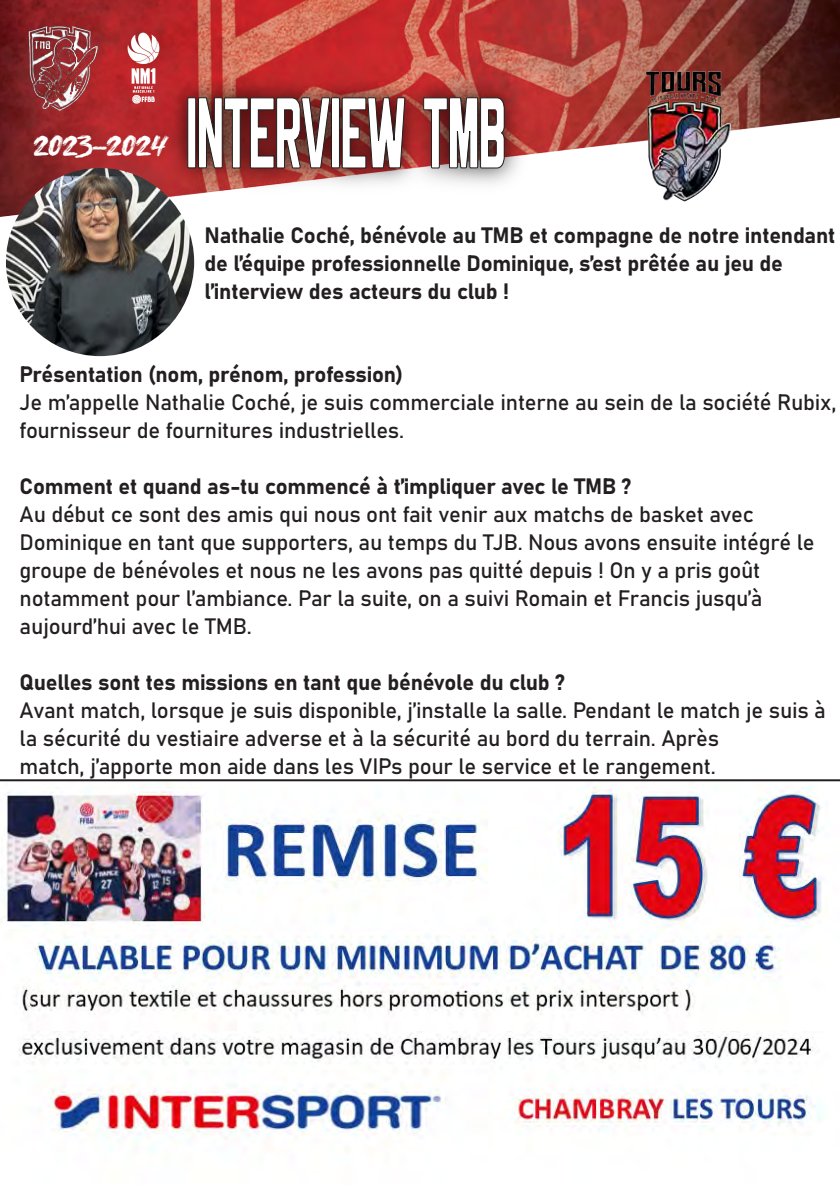
<style>
.page{position:relative;width:840px;height:1191px;background:#fff}
.page>*{position:absolute;margin:0;border:0;box-sizing:border-box;transform-origin:0 0}
.t1{font:109.4px "Rheiborn Sans Clean";letter-spacing:-.05em;color:#fff;scale:.66 1}
.t2{font:30px "Redslit";letter-spacing:-.01em;color:#fff}
.t3{font:22px/28px "Bahnschrift";letter-spacing:-.01em;color:#231f20}
</style>
<div class="page">
<img style="left:0;top:0;width:839px;height:216px">
<img style="left:119px;top:24px;width:49px;height:89px">
<img style="left:20px;top:18px;width:81px;height:100px">
<img style="left:6px;top:168px;width:188px;height:188px;border-radius:94px">
<img style="left:0;top:781px;width:839px;height:370px">
<img style="left:154px;top:48px;width:380px;height:162px">
<svg style="left:187px;top:97px;width:218px;height:71px;background:#602320"></svg>
<svg style="left:423px;top:97px;width:81px;height:71px;background:#602b28"></svg>
<img style="left:582px;top:0;width:211px;height:216px">
<hr style="left:0;top:779px;width:839px;height:2px;background:#231f20">
<h2 class="t2" style="left:34px;top:127px;width:135px">2023-2024</h2>
<h1 class="t1" style="left:184px;top:77px;width:489px">INTERVIEW TMB</h1>
<p class="t3" style="left:204px;top:219px;width:632px">Nathalie Coché, bénévole au TMB et compagne de notre intendant de l’équipe professionnelle Dominique, s’est prêtée au jeu de l’interview des acteurs du club !</p>
<p class="t3" style="left:20px;top:359px;width:817px">Présentation (nom, prénom, profession)<br>Je m’appelle Nathalie Coché, je suis commerciale interne au sein de la société Rubix, fournisseur de fournitures industrielles.</p>
<p class="t3" style="left:20px;top:471px;width:796px">Comment et quand as-tu commencé à t’impliquer avec le TMB ?<br>Au début ce sont des amis qui nous ont fait venir aux matchs de basket avec Dominique en tant que supporters, au temps du TJB. Nous avons ensuite intégré le groupe de bénévoles et nous ne les avons pas quitté depuis ! On y a pris goût notamment pour l’ambiance. Par la suite, on a suivi Romain et Francis jusqu’à aujourd’hui avec le TMB.</p>
<p class="t3" style="left:20px;top:667px;width:807px">Quelles sont tes missions en tant que bénévole du club ?<br>Avant match, lorsque je suis disponible, j’installe la salle. Pendant le match je suis à la sécurité du vestiaire adverse et à la sécurité au bord du terrain. Après<br>match, j’apporte mon aide dans les VIPs pour le service et le rangement.</p>
</div>
